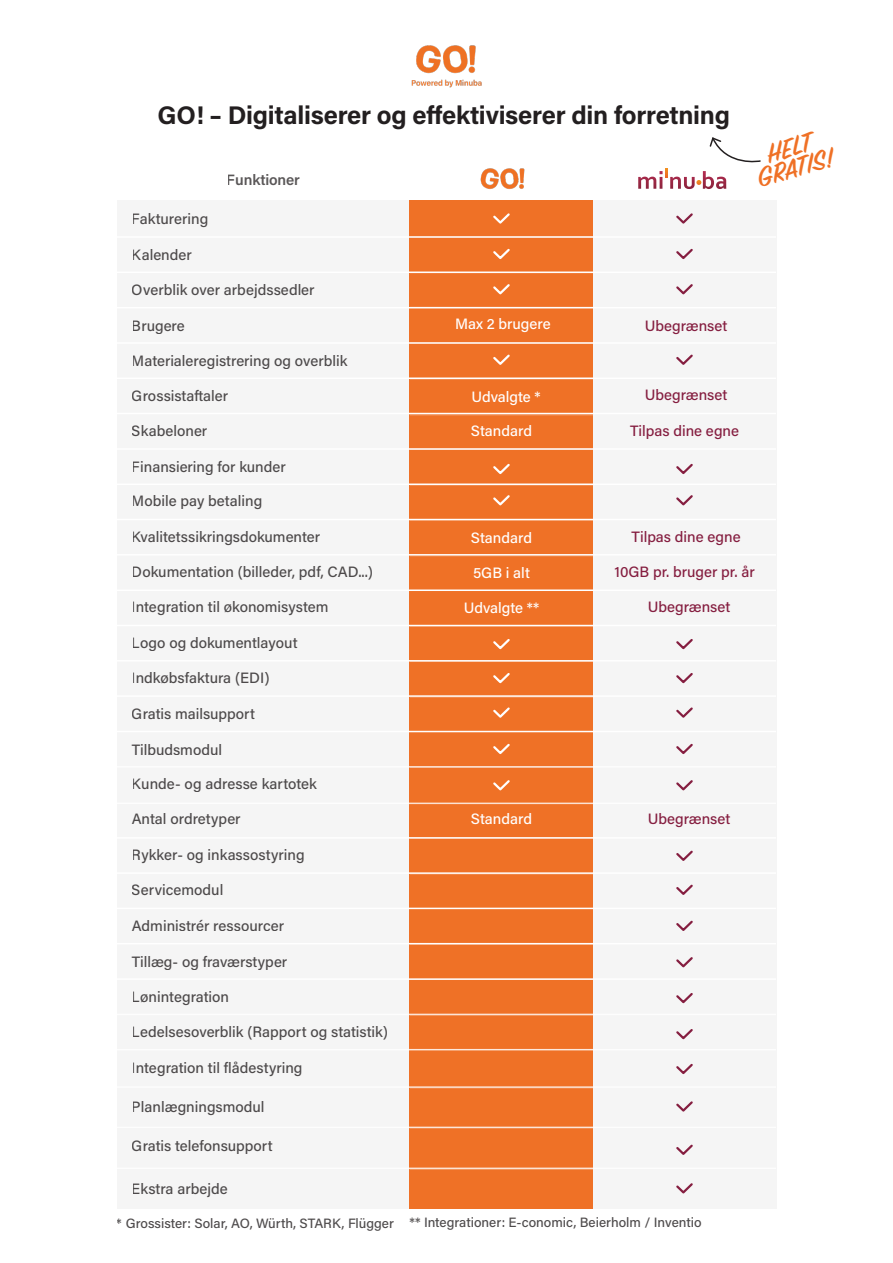
<style>
.page{position:relative;width:893px;height:1263px;background:#fff}
.page>*{position:absolute;margin:0;border:0;box-sizing:border-box;transform-origin:0 0}
.t1{font:600 30px "Sign Painter House Script";color:#ef7025}
.t2{font:700 25.5px "Acumin Pro";letter-spacing:-.01em;color:#231f20}
.t3{font:500 15px "Acumin Pro";color:#231f20}
.t4{font:500 15px "Acumin Pro";color:#851e40}
.t5{font:500 15px "Acumin Pro";color:#fff}
.t6{font:600 15px "Acumin Pro";letter-spacing:-.01em;color:#231f20}
.t7{font:500 13.5px "Acumin Pro";color:#231f20}
</style>
<div class="page">
<img style="left:480px;top:168px;width:45px;height:21px">
<div style="left:117px;top:201px;width:659px;height:1008px;background:#f5f5f5"></div>
<svg style="left:638px;top:137px;width:123px;height:52px"></svg>
<div style="left:410px;top:201px;width:183px;height:1008px;background:#ef7126"></div>
<svg style="left:493px;top:213px;width:17px;height:11px"></svg>
<svg style="left:676px;top:213px;width:17px;height:11px"></svg>
<svg style="left:493px;top:354px;width:17px;height:11px"></svg>
<svg style="left:676px;top:354px;width:17px;height:11px"></svg>
<svg style="left:493px;top:495px;width:17px;height:11px"></svg>
<svg style="left:676px;top:495px;width:17px;height:11px"></svg>
<svg style="left:493px;top:284px;width:17px;height:11px"></svg>
<svg style="left:676px;top:284px;width:17px;height:11px"></svg>
<svg style="left:493px;top:248px;width:17px;height:11px"></svg>
<svg style="left:676px;top:248px;width:17px;height:12px"></svg>
<svg style="left:493px;top:463px;width:17px;height:11px"></svg>
<svg style="left:676px;top:463px;width:17px;height:12px"></svg>
<svg style="left:676px;top:780px;width:17px;height:11px"></svg>
<svg style="left:493px;top:673px;width:17px;height:11px"></svg>
<svg style="left:676px;top:673px;width:17px;height:11px"></svg>
<svg style="left:676px;top:884px;width:17px;height:11px"></svg>
<svg style="left:676px;top:993px;width:17px;height:11px"></svg>
<svg style="left:493px;top:639px;width:17px;height:11px"></svg>
<svg style="left:676px;top:639px;width:17px;height:11px"></svg>
<svg style="left:676px;top:850px;width:17px;height:11px"></svg>
<svg style="left:493px;top:707px;width:17px;height:11px"></svg>
<svg style="left:676px;top:707px;width:17px;height:11px"></svg>
<svg style="left:676px;top:920px;width:17px;height:11px"></svg>
<svg style="left:676px;top:1029px;width:17px;height:11px"></svg>
<svg style="left:493px;top:743px;width:17px;height:11px"></svg>
<svg style="left:493px;top:780px;width:17px;height:11px"></svg>
<svg style="left:676px;top:743px;width:17px;height:11px"></svg>
<svg style="left:676px;top:957px;width:17px;height:11px"></svg>
<svg style="left:676px;top:1063px;width:17px;height:12px"></svg>
<svg style="left:676px;top:1101px;width:17px;height:11px"></svg>
<svg style="left:676px;top:1183px;width:17px;height:11px"></svg>
<svg style="left:676px;top:1144px;width:17px;height:11px"></svg>
<hr style="left:410px;top:379px;width:183px;height:1px;background:#fff">
<hr style="left:410px;top:520px;width:183px;height:1px;background:#fff">
<hr style="left:410px;top:661px;width:183px;height:1px;background:#fff">
<hr style="left:410px;top:1088px;width:183px;height:1px;background:#fff">
<hr style="left:410px;top:1128px;width:183px;height:1px;background:#fff">
<hr style="left:410px;top:1169px;width:183px;height:1px;background:#fff">
<hr style="left:410px;top:273px;width:183px;height:1px;background:#fff">
<hr style="left:410px;top:415px;width:183px;height:1px;background:#fff">
<hr style="left:410px;top:556px;width:183px;height:1px;background:#fff">
<hr style="left:410px;top:697px;width:183px;height:1px;background:#fff">
<hr style="left:410px;top:874px;width:183px;height:1px;background:#fff">
<hr style="left:410px;top:1015px;width:183px;height:1px;background:#fff">
<hr style="left:410px;top:485px;width:183px;height:1px;background:#fff">
<hr style="left:410px;top:626px;width:183px;height:1px;background:#fff">
<hr style="left:410px;top:767px;width:183px;height:1px;background:#fff">
<hr style="left:410px;top:944px;width:183px;height:1px;background:#fff">
<img style="left:411px;top:45px;width:71px;height:43px">
<hr style="left:117px;top:802px;width:659px;height:2px;background:#fff">
<hr style="left:117px;top:377px;width:659px;height:2px;background:#fff">
<hr style="left:117px;top:519px;width:659px;height:1px;background:#fff">
<hr style="left:117px;top:660px;width:659px;height:1px;background:#fff">
<hr style="left:117px;top:307px;width:659px;height:1px;background:#fff">
<hr style="left:117px;top:448px;width:659px;height:2px;background:#fff">
<hr style="left:117px;top:589px;width:659px;height:2px;background:#fff">
<hr style="left:117px;top:731px;width:659px;height:1px;background:#fff">
<hr style="left:117px;top:271px;width:659px;height:2px;background:#fff">
<hr style="left:117px;top:413px;width:659px;height:1px;background:#fff">
<hr style="left:117px;top:554px;width:659px;height:1px;background:#fff">
<hr style="left:117px;top:695px;width:659px;height:2px;background:#fff">
<hr style="left:117px;top:342px;width:659px;height:2px;background:#fff">
<hr style="left:117px;top:483px;width:659px;height:2px;background:#fff">
<hr style="left:117px;top:625px;width:659px;height:1px;background:#fff">
<hr style="left:117px;top:766px;width:659px;height:1px;background:#fff">
<hr style="left:117px;top:236px;width:659px;height:2px;background:#fff">
<hr style="left:117px;top:908px;width:659px;height:1px;background:#fff">
<hr style="left:117px;top:837px;width:659px;height:2px;background:#fff">
<hr style="left:117px;top:978px;width:659px;height:2px;background:#fff">
<hr style="left:117px;top:943px;width:659px;height:1px;background:#fff">
<hr style="left:117px;top:872px;width:659px;height:2px;background:#fff">
<hr style="left:117px;top:1014px;width:659px;height:1px;background:#fff">
<hr style="left:117px;top:1049px;width:659px;height:1px;background:#fff">
<hr style="left:117px;top:1086px;width:659px;height:2px;background:#fff">
<hr style="left:117px;top:1126px;width:659px;height:2px;background:#fff">
<hr style="left:117px;top:1167px;width:659px;height:2px;background:#fff">
<p class="t2" style="left:158px;top:98px;width:574px">GO! – Digitaliserer og effektiviserer din forretning</p>
<p class="t3" style="left:132px;top:209px;width:78px">Fakturering</p>
<p class="t3" style="left:132px;top:244px;width:62px">Kalender</p>
<p class="t6" style="left:227px;top:169px;width:74px">Funktioner</p>
<p class="t3" style="left:132px;top:279px;width:184px">Overblik over arbejdssedler</p>
<p class="t3" style="left:132px;top:315px;width:55px">Brugere</p>
<p class="t5" style="left:455px;top:313px;width:97px">Max 2 brugere</p>
<p class="t4" style="left:645px;top:315px;width:84px">Ubegrænset</p>
<p class="t3" style="left:132px;top:350px;width:217px">Materialeregistrering og overblik</p>
<p class="t3" style="left:132px;top:385px;width:98px">Grossistaftaler</p>
<p class="t3" style="left:132px;top:421px;width:77px">Skabeloner</p>
<p class="t3" style="left:132px;top:456px;width:156px">Finansiering for kunder</p>
<p class="t3" style="left:132px;top:491px;width:132px">Mobile pay betaling</p>
<p class="t5" style="left:471px;top:386px;width:71px">Udvalgte *</p>
<p class="t5" style="left:471px;top:421px;width:63px">Standard</p>
<p class="t4" style="left:645px;top:385px;width:84px">Ubegrænset</p>
<p class="t4" style="left:630px;top:421px;width:111px">Tilpas dine egne</p>
<p class="t1" style="left:762px;top:137px;width:49px;rotate:-16deg">HELT</p>
<p class="t1" style="left:753px;top:161px;width:80px;rotate:-16deg">GRATIS!</p>
<p class="t3" style="left:132px;top:526px;width:190px">Kvalitetssikringsdokumenter</p>
<p class="t3" style="left:132px;top:561px;width:243px">Dokumentation (billeder, pdf, CAD...)</p>
<p class="t3" style="left:132px;top:597px;width:198px">Integration til økonomisystem</p>
<p class="t3" style="left:132px;top:632px;width:167px">Logo og dokumentlayout</p>
<p class="t3" style="left:132px;top:667px;width:139px">Indkøbsfaktura (EDI)</p>
<p class="t3" style="left:132px;top:703px;width:125px">Gratis mailsupport</p>
<p class="t3" style="left:132px;top:739px;width:92px">Tilbudsmodul</p>
<p class="t5" style="left:471px;top:527px;width:63px">Standard</p>
<p class="t5" style="left:473px;top:562px;width:58px">5GB i alt</p>
<p class="t5" style="left:464px;top:598px;width:77px">Udvalgte **</p>
<p class="t3" style="left:132px;top:773px;width:187px">Kunde- og adresse kartotek</p>
<p class="t3" style="left:132px;top:809px;width:111px">Antal ordretyper</p>
<p class="t5" style="left:471px;top:809px;width:63px">Standard</p>
<p class="t3" style="left:132px;top:844px;width:174px">Rykker- og inkassostyring</p>
<p class="t3" style="left:132px;top:880px;width:93px">Servicemodul</p>
<p class="t3" style="left:132px;top:915px;width:154px">Administrér ressourcer</p>
<p class="t3" style="left:132px;top:951px;width:157px">Tillæg- og fraværstyper</p>
<p class="t4" style="left:632px;top:526px;width:111px">Tilpas dine egne</p>
<p class="t4" style="left:614px;top:561px;width:142px">10GB pr. bruger pr. år</p>
<p class="t4" style="left:648px;top:597px;width:84px">Ubegrænset</p>
<p class="t4" style="left:648px;top:809px;width:84px">Ubegrænset</p>
<p class="t3" style="left:132px;top:987px;width:99px">Lønintegration</p>
<p class="t3" style="left:132px;top:1021px;width:258px">Ledelsesoverblik (Rapport og statistik)</p>
<p class="t3" style="left:132px;top:1057px;width:172px">Integration til flådestyring</p>
<p class="t3" style="left:132px;top:1097px;width:134px">Planlægningsmodul</p>
<p class="t3" style="left:132px;top:1136px;width:142px">Gratis telefonsupport</p>
<p class="t3" style="left:132px;top:1178px;width:98px">Ekstra arbejde</p>
<p class="t7" style="left:117px;top:1213px;width:586px">* Grossister: Solar, AO, Würth, STARK, Flügger ** Integrationer: E-conomic, Beierholm / Inventio</p>
</div>
